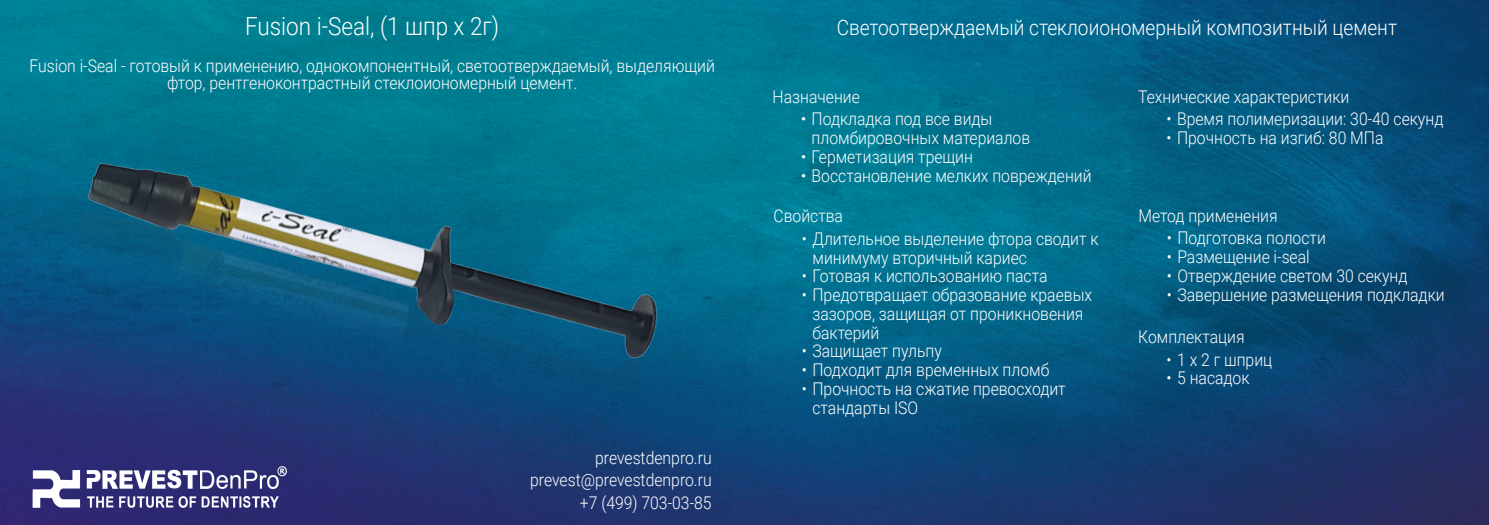
<style>
.page{position:relative;width:1489px;height:525px;background:#fff}
.page>*{position:absolute;margin:0;border:0;box-sizing:border-box;transform-origin:0 0}
.t1{font:300 25px "Roboto";color:#fff;scale:.9 1}
.t2{font:300 21.25px "Roboto";color:#fff;scale:.9 1}
.список1{font:300 17.5px/18.8px "Roboto";color:#fff;scale:.9 1}
.список1-2{font:300 17.5px/18.8px "Roboto";color:#fff}
</style>
<div class="page">
<img style="left:0;top:0;width:1488px;height:524px">
<img style="left:33px;top:465px;width:254px;height:43px">
<img style="left:59px;top:62px;width:673px;height:436px">
<p class="t1" style="left:245px;top:8px;width:284px">Fusion i-Seal, (1 шпр x 2г)</p>
<p class="t2" style="left:836px;top:13px;width:624px">Cветоотверждаемый стеклоиономерный композитный цемент</p>
<p class="список1" style="left:30px;top:56px;width:763px;line-height:17.5px;text-align:center">Fusion i-Seal - готовый к применению, однокомпонентный, светоотверждаемый, выделяющий фтор, рентгеноконтрастный стеклоиономерный цемент.</p>
<p class="список1" style="left:772px;top:87px;width:98px">Назначение</p>
<p class="список1-2" style="left:811px;top:109px;width:220px;text-indent:-11px">• Подкладка под все виды пломбировочных материалов</p>
<p class="список1-2" style="left:801px;top:147px;width:173px">• Герметизация трещин</p>
<p class="список1-2" style="left:801px;top:165px;width:292px">• Восстановление мелких повреждений</p>
<p class="список1" style="left:773px;top:206px;width:79px">Свойства</p>
<p class="список1" style="left:812px;top:228px;width:319px;text-indent:-11px">• Длительное выделение фтора сводит к минимуму вторичный кариес</p>
<p class="список1" style="left:801px;top:266px;width:274px">• Готовая к использованию паста</p>
<p class="список1" style="left:812px;top:285px;width:312px;text-indent:-11px">• Предотвращает образование краевых зазоров, защищая от проникновения бактерий</p>
<p class="список1" style="left:801px;top:341px;width:157px">• Защищает пульпу</p>
<p class="список1" style="left:801px;top:360px;width:276px">• Подходит для временных пломб</p>
<p class="список1" style="left:812px;top:378px;width:283px;text-indent:-11px">• Прочность на сжатие превосходит стандарты ISO</p>
<p class="список1" style="left:1137px;top:86px;width:236px">Технические характеристики</p>
<p class="список1" style="left:1166px;top:109px;width:309px">• Время полимеризации: 30-40 секунд</p>
<p class="список1" style="left:1166px;top:127px;width:243px">• Прочность на изгиб: 80 МПа</p>
<p class="список1" style="left:1138px;top:205px;width:156px">Метод применения</p>
<p class="список1" style="left:1166px;top:228px;width:178px">• Подготовка полости</p>
<p class="список1" style="left:1166px;top:246px;width:160px">• Размещение i-seal</p>
<p class="список1" style="left:1166px;top:265px;width:269px">• Отверждение светом 30 секунд</p>
<p class="список1" style="left:1166px;top:284px;width:310px">• Завершение размещения подкладки</p>
<p class="список1" style="left:1138px;top:326px;width:120px">Комплектация</p>
<p class="список1" style="left:1166px;top:349px;width:119px">• 1 х 2 г шприц</p>
<p class="список1" style="left:1166px;top:368px;width:94px">• 5 насадок</p>
<p class="список1" style="left:530px;top:445px;width:203px;line-height:22.5px;text-align:right">prevestdenpro.ru prevest@prevestdenpro.ru +7 (499) 703-03-85</p>
</div>
